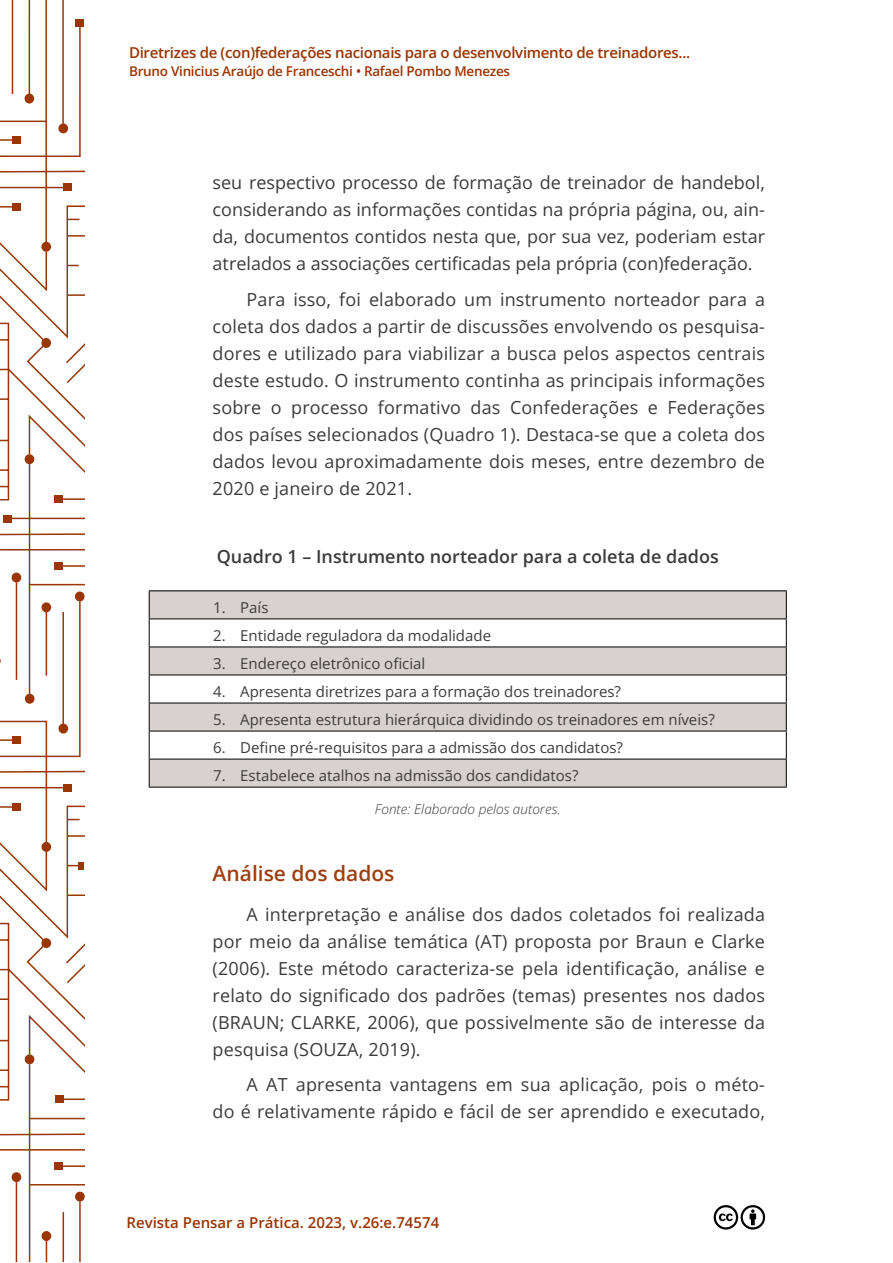
<style>
.page{position:relative;width:893px;height:1263px;background:#fff}
.page>*{position:absolute;margin:0;border:0;box-sizing:border-box;transform-origin:0 0}
.t1{font:600 21px "Open Sans";color:#9e3f0f}
.t2{font:18px/27px "Open Sans";letter-spacing:.01em;color:#3c3b3b;text-align:justify}
.t3{font:600 18px "Open Sans";color:#3c3b3b}
.t4{font:15px "Open Sans";color:#3c3b3b}
.t5{font:600 15px "Open Sans";letter-spacing:-.02em;color:#983503}
.t6{font:600 15px "Open Sans";color:#983503}
.t7{font:600 13.5px "Open Sans";letter-spacing:-.02em;color:#983503}
.t8{font:italic 300 13.5px "Open Sans";color:#3c3b3b}
</style>
<div class="page">
<hr style="left:12px;top:0;width:1px;height:94px;background:#993603">
<hr style="left:29px;top:0;width:1px;height:94px;background:#993603">
<hr style="left:45px;top:0;width:2px;height:242px;background:#993603">
<hr style="left:62px;top:0;width:2px;height:124px;background:#993603">
<svg style="left:11px;top:25px;width:73px;height:95px"></svg>
<div style="left:76px;top:19px;width:8px;height:7px;background:#993603"></div>
<svg style="left:0;top:120px;width:84px;height:202px"></svg>
<svg style="left:0;top:881px;width:84px;height:380px"></svg>
<div style="left:42px;top:1231px;width:9px;height:10px;background:#993603;border-radius:50%"></div>
<svg style="left:0;top:922px;width:84px;height:314px"></svg>
<svg style="left:0;top:322px;width:84px;height:559px"></svg>
<svg style="left:713px;top:1205px;width:53px;height:25px"></svg>
<div style="left:149px;top:591px;width:637px;height:28px;background:#d7d1cf"></div>
<svg style="left:150px;top:647px;width:636px;height:140px;fill:#d7d1cf"></svg>
<hr style="left:149px;top:590px;width:638px;height:1px;background:#000">
<hr style="left:149px;top:618px;width:638px;height:1px;background:#000">
<hr style="left:149px;top:646px;width:638px;height:1px;background:#000">
<hr style="left:149px;top:675px;width:638px;height:1px;background:#000">
<hr style="left:149px;top:703px;width:638px;height:1px;background:#000">
<hr style="left:149px;top:731px;width:638px;height:1px;background:#000">
<hr style="left:149px;top:759px;width:638px;height:1px;background:#000">
<svg style="left:149px;top:591px;width:1px;height:196px"></svg>
<svg style="left:786px;top:591px;width:1px;height:196px"></svg>
<hr style="left:149px;top:787px;width:638px;height:1px;background:#000">
<p class="t5" style="left:129px;top:43px;width:563px">Diretrizes de (con)federações nacionais para o desenvolvimento de treinadores...</p>
<p class="t7" style="left:129px;top:62px;width:383px">Bruno Vinicius Araújo de Franceschi • Rafael Pombo Menezes</p>
<p class="t2" style="left:213px;top:169px;width:554px">seu respectivo processo de formação de treinador de handebol, considerando as informações contidas na própria página, ou, ain&shy;da, documentos contidos nesta que, por sua vez, poderiam estar atrelados a associações certificadas pela própria (con)federação.</p>
<p class="t2" style="left:213px;top:285px;width:554px;text-indent:34px">Para isso, foi elaborado um instrumento norteador para a coleta dos dados a partir de discussões envolvendo os pesquisa&shy;dores e utilizado para viabilizar a busca pelos aspectos centrais deste estudo. O instrumento continha as principais informações sobre o processo formativo das Confederações e Federações dos países selecionados (Quadro 1). Destaca-se que a coleta dos dados levou aproximadamente dois meses, entre dezembro de 2020 e janeiro de 2021.</p>
<p class="t3" style="left:217px;top:544px;width:503px">Quadro 1 – Instrumento norteador para a coleta de dados</p>
<p class="t4" style="left:213px;top:597px;width:57px">1. País</p>
<p class="t4" style="left:213px;top:625px;width:279px">2. Entidade reguladora da modalidade</p>
<p class="t4" style="left:213px;top:653px;width:214px">3. Endereço eletrônico oficial</p>
<p class="t4" style="left:213px;top:681px;width:409px">4. Apresenta diretrizes para a formação dos treinadores?</p>
<p class="t4" style="left:213px;top:709px;width:503px">5. Apresenta estrutura hierárquica dividindo os treinadores em níveis?</p>
<p class="t4" style="left:213px;top:737px;width:411px">6. Define pré-requisitos para a admissão dos candidatos?</p>
<p class="t4" style="left:213px;top:765px;width:367px">7. Estabelece atalhos na admissão dos candidatos?</p>
<p class="t8" style="left:375px;top:799px;width:187px">Fonte: Elaborado pelos autores.</p>
<p class="t1" style="left:213px;top:859px;width:183px">Análise dos dados</p>
<p class="t2" style="left:213px;top:900px;width:554px;text-indent:34px">A interpretação e análise dos dados coletados foi realizada por meio da análise temática (AT) proposta por Braun e Clarke (2006). Este método caracteriza-se pela identificação, análise e relato do significado dos padrões (temas) presentes nos dados (BRAUN; CLARKE, 2006), que possivelmente são de interesse da pesquisa (SOUZA, 2019).</p>
<p class="t2" style="left:213px;top:1071px;width:554px;text-align:right">A AT apresenta vantagens em sua aplicação, pois o méto-<br>do é relativamente rápido e fácil de ser aprendido e executado,</p>
<p class="t6" style="left:127px;top:1212px;width:314px">Revista Pensar a Prática. 2023, v.26:e.74574</p>
</div>
